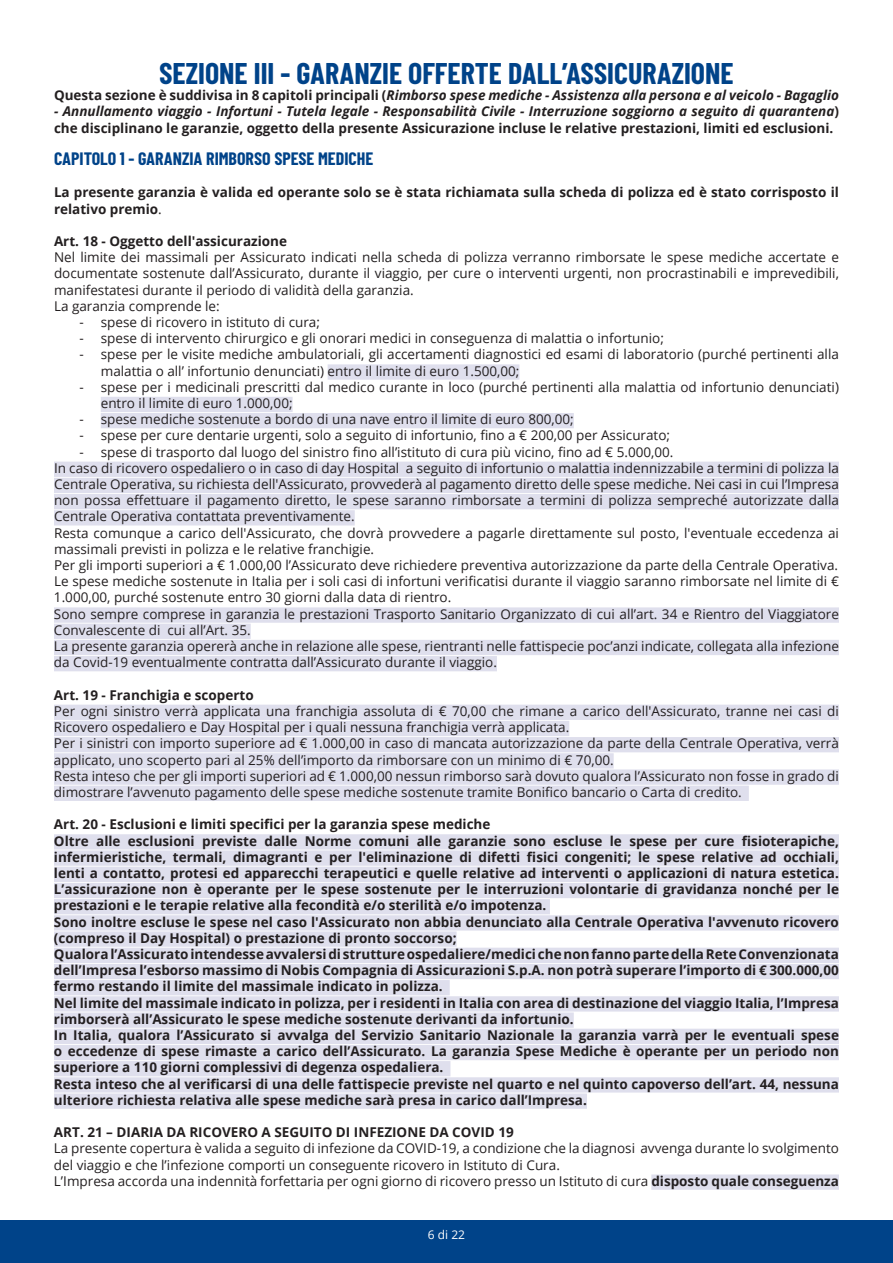
<style>
.page{position:relative;width:893px;height:1263px;background:#fff}
.page>*{position:absolute;margin:0;border:0;box-sizing:border-box;transform-origin:0 0}
.t1{font:700 30px "Barlow Condensed";color:#004389}
.t2{font:700 18px "Barlow Condensed";color:#004389}
.t3{font:13.5px/16.2px "Open Sans";color:#231f20}
.t4{font:700 13.5px/16.2px "Open Sans";color:#231f20}
.t5{font:italic 700 13.5px "Open Sans";color:#231f20}
.t6{font:12px "Open Sans";color:#fff}
.s1{font-style:normal}
.s2{font-style:italic}
.s3{font-weight:400}
.s4{font-weight:700}
</style>
<div class="page">
<div style="left:0;top:1220px;width:893px;height:43px;background:#004389"></div>
<div style="left:328px;top:364px;width:191px;height:16px;background:#dfdfed"></div>
<div style="left:101px;top:397px;width:192px;height:15px;background:#dfdfed"></div>
<div style="left:101px;top:413px;width:473px;height:15px;background:#dfdfed"></div>
<div style="left:54px;top:462px;width:785px;height:15px;background:#dfdfed"></div>
<div style="left:54px;top:478px;width:785px;height:15px;background:#dfdfed"></div>
<div style="left:54px;top:494px;width:785px;height:15px;background:#dfdfed"></div>
<div style="left:54px;top:510px;width:301px;height:15px;background:#dfdfed"></div>
<div style="left:54px;top:607px;width:785px;height:16px;background:#dfdfed"></div>
<div style="left:54px;top:624px;width:197px;height:15px;background:#dfdfed"></div>
<div style="left:54px;top:640px;width:785px;height:15px;background:#dfdfed"></div>
<div style="left:54px;top:656px;width:443px;height:15px;background:#dfdfed"></div>
<div style="left:54px;top:705px;width:785px;height:15px;background:#dfdfed"></div>
<div style="left:54px;top:721px;width:515px;height:15px;background:#dfdfed"></div>
<div style="left:54px;top:737px;width:785px;height:15px;background:#dfdfed"></div>
<div style="left:54px;top:753px;width:560px;height:15px;background:#dfdfed"></div>
<div style="left:54px;top:769px;width:785px;height:16px;background:#dfdfed"></div>
<div style="left:54px;top:786px;width:695px;height:15px;background:#dfdfed"></div>
<div style="left:54px;top:834px;width:785px;height:15px;background:#dfdfed"></div>
<div style="left:54px;top:850px;width:785px;height:16px;background:#dfdfed"></div>
<div style="left:54px;top:867px;width:785px;height:15px;background:#dfdfed"></div>
<div style="left:54px;top:883px;width:785px;height:15px;background:#dfdfed"></div>
<div style="left:54px;top:899px;width:496px;height:15px;background:#dfdfed"></div>
<div style="left:54px;top:915px;width:785px;height:15px;background:#dfdfed"></div>
<div style="left:54px;top:931px;width:403px;height:16px;background:#dfdfed"></div>
<div style="left:54px;top:948px;width:785px;height:15px;background:#dfdfed"></div>
<div style="left:54px;top:964px;width:785px;height:15px;background:#dfdfed"></div>
<div style="left:54px;top:980px;width:396px;height:15px;background:#dfdfed"></div>
<div style="left:54px;top:996px;width:785px;height:15px;background:#dfdfed"></div>
<div style="left:54px;top:1012px;width:520px;height:16px;background:#dfdfed"></div>
<div style="left:54px;top:1029px;width:785px;height:15px;background:#dfdfed"></div>
<div style="left:54px;top:1045px;width:785px;height:15px;background:#dfdfed"></div>
<div style="left:54px;top:1061px;width:396px;height:15px;background:#dfdfed"></div>
<div style="left:54px;top:1077px;width:785px;height:15px;background:#dfdfed"></div>
<div style="left:54px;top:1093px;width:533px;height:16px;background:#dfdfed"></div>
<div style="left:651px;top:1174px;width:188px;height:16px;background:#dfdfed"></div>
<h1 class="t1" style="left:159px;top:55px;width:576px">SEZIONE III - GARANZIE OFFERTE DALL’ASSICURAZIONE</h1>
<p class="t5" style="left:54px;top:86px;width:786px"><span class="s1">Questa sezione è suddivisa in 8 capitoli principali (</span>Rimborso spese mediche - Assistenza alla persona e al veicolo - Bagaglio</p>
<p class="t4" style="left:54px;top:103px;width:786px"><span class="s2">- Annullamento viaggio - Infortuni - Tutela legale - Responsabilità Civile - Interruzione soggiorno a seguito di quarantena</span>) che disciplinano le garanzie, oggetto della presente Assicurazione incluse le relative prestazioni, limiti ed esclusioni.</p>
<h2 class="t2" style="left:54px;top:147px;width:321px">CAPITOLO 1 - GARANZIA RIMBORSO SPESE MEDICHE</h2>
<p class="t4" style="left:54px;top:184px;width:786px">La presente garanzia è valida ed operante solo se è stata richiamata sulla scheda di polizza ed è stato corrisposto il relativo premio<span class="s3">.</span></p>
<p class="t4" style="left:54px;top:233px;width:235px">Art. 18 - Oggetto dell'assicurazione</p>
<p class="t3" style="left:54px;top:249px;width:786px">Nel limite dei massimali per Assicurato indicati nella scheda di polizza verranno rimborsate le spese mediche accertate e documentate sostenute dall’Assicurato, durante il viaggio, per cure o interventi urgenti, non procrastinabili e imprevedibili, manifestatesi durante il periodo di validità della garanzia.<br>La garanzia comprende le:</p>
<p class="t3" style="left:80px;top:314px;width:242px">- spese di ricovero in istituto di cura;</p>
<p class="t3" style="left:80px;top:330px;width:586px">- spese di intervento chirurgico e gli onorari medici in conseguenza di malattia o infortunio;</p>
<p class="t3" style="left:101px;top:346px;width:740px;text-indent:-21px">- spese per le visite mediche ambulatoriali, gli accertamenti diagnostici ed esami di laboratorio (purché pertinenti alla malattia o all’ infortunio denunciati) entro il limite di euro 1.500,00;</p>
<p class="t3" style="left:101px;top:378px;width:740px;text-indent:-21px">- spese per i medicinali prescritti dal medico curante in loco (purché pertinenti alla malattia od infortunio denunciati) entro il limite di euro 1.000,00;</p>
<p class="t3" style="left:80px;top:411px;width:496px">- spese mediche sostenute a bordo di una nave entro il limite di euro 800,00;</p>
<p class="t3" style="left:80px;top:427px;width:592px">- spese per cure dentarie urgenti, solo a seguito di infortunio, fino a € 200,00 per Assicurato;</p>
<p class="t3" style="left:54px;top:443px;width:786px;text-indent:26px">- spese di trasporto dal luogo del sinistro fino all’istituto di cura più vicino, fino ad € 5.000,00.<br>In caso di ricovero ospedaliero o in caso di day Hospital a seguito di infortunio o malattia indennizzabile a termini di polizza la Centrale Operativa, su richiesta dell'Assicurato, provvederà al pagamento diretto delle spese mediche. Nei casi in cui l’Impresa non possa effettuare il pagamento diretto, le spese saranno rimborsate a termini di polizza sempreché autorizzate dalla Centrale Operativa contattata preventivamente.<br>Resta comunque a carico dell'Assicurato, che dovrà provvedere a pagarle direttamente sul posto, l'eventuale eccedenza ai massimali previsti in polizza e le relative franchigie.<br>Per gli importi superiori a € 1.000,00 l’Assicurato deve richiedere preventiva autorizzazione da parte della Centrale Operativa.<br>Le spese mediche sostenute in Italia per i soli casi di infortuni verificatisi durante il viaggio saranno rimborsate nel limite di € 1.000,00, purché sostenute entro 30 giorni dalla data di rientro.<br>Sono sempre comprese in garanzia le prestazioni Trasporto Sanitario Organizzato di cui all’art. 34 e Rientro del Viaggiatore Convalescente di cui all’Art. 35.<br>La presente garanzia opererà anche in relazione alle spese, rientranti nelle fattispecie poc’anzi indicate, collegata alla infezione da Covid-19 eventualmente contratta dall’Assicurato durante il viaggio.</p>
<p class="t4" style="left:54px;top:686px;width:201px">Art. 19 - Franchigia e scoperto</p>
<p class="t3" style="left:54px;top:702px;width:786px">Per ogni sinistro verrà applicata una franchigia assoluta di € 70,00 che rimane a carico dell'Assicurato, tranne nei casi di Ricovero ospedaliero e Day Hospital per i quali nessuna franchigia verrà applicata.<br>Per i sinistri con importo superiore ad € 1.000,00 in caso di mancata autorizzazione da parte della Centrale Operativa, verrà applicato, uno scoperto pari al 25% dell’importo da rimborsare con un minimo di € 70,00.<br>Resta inteso che per gli importi superiori ad € 1.000,00 nessun rimborso sarà dovuto qualora l’Assicurato non fosse in grado di dimostrare l’avvenuto pagamento delle spese mediche sostenute tramite Bonifico bancario o Carta di credito.</p>
<p class="t4" style="left:54px;top:816px;width:786px">Art. 20 - Esclusioni e limiti specifici per la garanzia spese mediche<br>Oltre alle esclusioni previste dalle Norme comuni alle garanzie sono escluse le spese per cure fisioterapiche, infermieristiche, termali, dimagranti e per l'eliminazione di difetti fisici congeniti; le spese relative ad occhiali, lenti a contatto, protesi ed apparecchi terapeutici e quelle relative ad interventi o applicazioni di natura estetica.<br>L’assicurazione non è operante per le spese sostenute per le interruzioni volontarie di gravidanza nonché per le prestazioni e le terapie relative alla fecondità e/o sterilità e/o impotenza.<br>Sono inoltre escluse le spese nel caso l'Assicurato non abbia denunciato alla Centrale Operativa l'avvenuto ricovero (compreso il Day Hospital) o prestazione di pronto soccorso;<br>Qualora l’Assicurato intendesse avvalersi di strutture ospedaliere/medici che non fanno parte della Rete Convenzionata dell’Impresa l’esborso massimo di Nobis Compagnia di Assicurazioni S.p.A. non potrà superare l’importo di € 300.000,00 fermo restando il limite del massimale indicato in polizza.<br>Nel limite del massimale indicato in polizza, per i residenti in Italia con area di destinazione del viaggio Italia, l’Impresa rimborserà all’Assicurato le spese mediche sostenute derivanti da infortunio.<br>In Italia, qualora l’Assicurato si avvalga del Servizio Sanitario Nazionale la garanzia varrà per le eventuali spese o eccedenze di spese rimaste a carico dell’Assicurato. La garanzia Spese Mediche è operante per un periodo non superiore a 110 giorni complessivi di degenza ospedaliera.<br>Resta inteso che al verificarsi di una delle fattispecie previste nel quarto e nel quinto capoverso dell’art. 44, nessuna ulteriore richiesta relativa alle spese mediche sarà presa in carico dall’Impresa.</p>
<p class="t4" style="left:54px;top:1124px;width:461px">ART. 21 – DIARIA DA RICOVERO A SEGUITO DI INFEZIONE DA COVID 19</p>
<p class="t3" style="left:54px;top:1140px;width:786px">La presente copertura è valida a seguito di infezione da COVID-19, a condizione che la diagnosi avvenga durante lo svolgimento del viaggio e che l’infezione comporti un conseguente ricovero in Istituto di Cura.<br>L’Impresa accorda una indennità forfettaria per ogni giorno di ricovero presso un Istituto di cura <span class="s4">disposto quale conseguenza</span></p>
<p class="t6" style="left:428px;top:1227px;width:39px">6 di 22</p>
</div>
